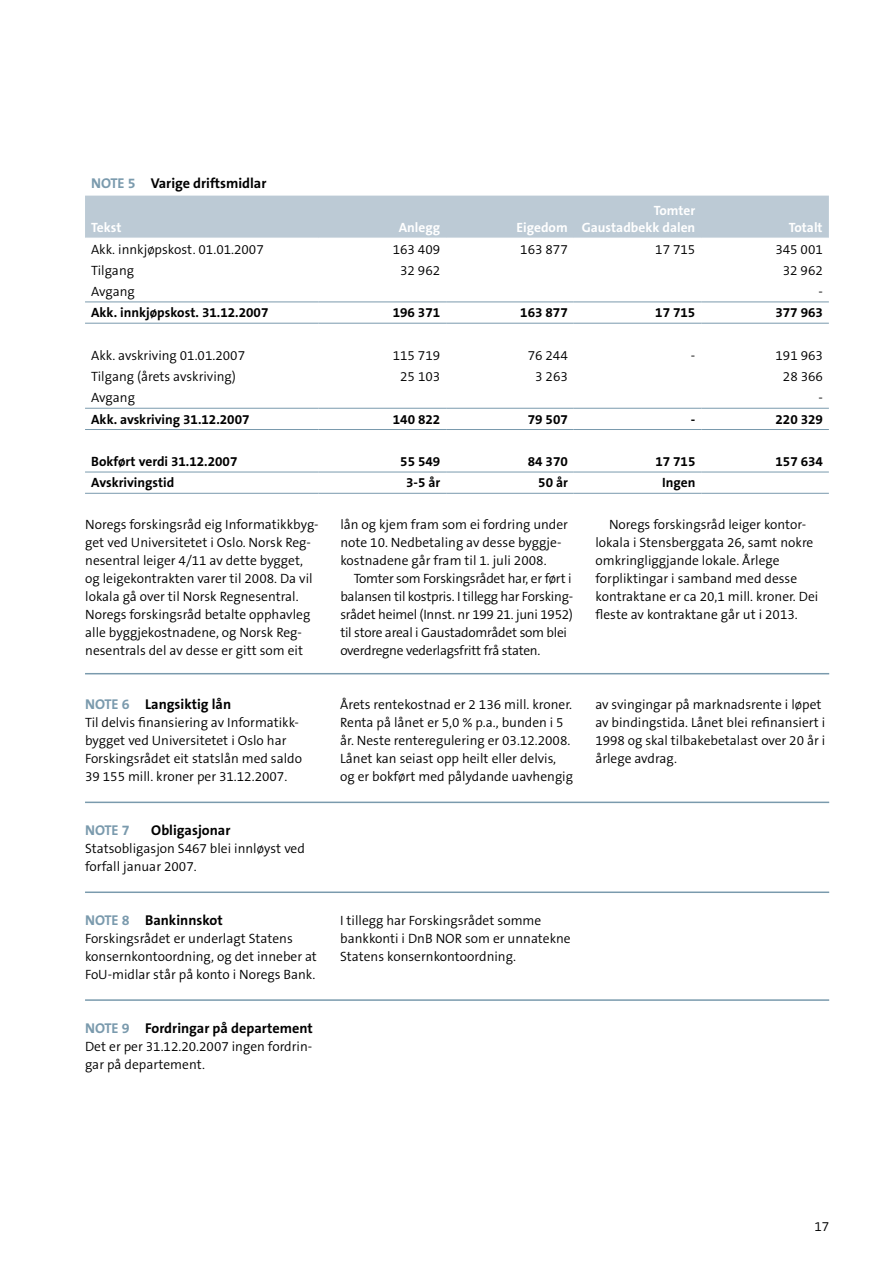
<style>
.page{position:relative;width:893px;height:1263px;background:#fff}
.page>*{position:absolute;margin:0;border:0;box-sizing:border-box;transform-origin:0 0}
.t1{font:700 14.25px "The Sans B7";color:#000}
.t2{font:700 14.25px "The Sans B7";color:#7a9aad}
.t3{font:300 13.5px/18px "The Sans B4";color:#000}
.t4{font:300 13.5px/18px "The Sans B4";letter-spacing:-.02em;color:#000}
.t5{font:700 13.5px "The Sans B7";color:#000}
.t6{font:700 13.5px/16.5px "The Sans B7";color:#fff;text-align:right}
.s1{color:#7a9aad}
</style>
<div class="page">
<hr style="left:85px;top:673px;width:744px;height:1px;background:#7a9aad">
<hr style="left:85px;top:801px;width:744px;height:2px;background:#7a9aad">
<hr style="left:85px;top:891px;width:744px;height:2px;background:#7a9aad">
<hr style="left:85px;top:999px;width:744px;height:2px;background:#7a9aad">
<div style="left:85px;top:196px;width:744px;height:42px;background:#bccad5"></div>
<svg style="left:85px;top:301px;width:744px;height:1px"></svg>
<svg style="left:85px;top:322px;width:744px;height:171px"></svg>
<hr style="left:85px;top:344px;width:234px;height:1px;background:#fff">
<hr style="left:319px;top:344px;width:127px;height:1px;background:#fff">
<hr style="left:446px;top:344px;width:128px;height:1px;background:#fff">
<hr style="left:574px;top:344px;width:127px;height:1px;background:#fff">
<hr style="left:701px;top:344px;width:128px;height:1px;background:#fff">
<hr style="left:85px;top:365px;width:234px;height:1px;background:#fff">
<hr style="left:319px;top:365px;width:127px;height:1px;background:#fff">
<hr style="left:446px;top:365px;width:128px;height:1px;background:#fff">
<hr style="left:574px;top:365px;width:127px;height:1px;background:#fff">
<hr style="left:701px;top:365px;width:128px;height:1px;background:#fff">
<hr style="left:85px;top:387px;width:234px;height:1px;background:#fff">
<hr style="left:319px;top:387px;width:127px;height:1px;background:#fff">
<hr style="left:446px;top:387px;width:128px;height:1px;background:#fff">
<hr style="left:574px;top:387px;width:127px;height:1px;background:#fff">
<hr style="left:701px;top:387px;width:128px;height:1px;background:#fff">
<hr style="left:85px;top:450px;width:234px;height:1px;background:#fff">
<hr style="left:319px;top:450px;width:127px;height:1px;background:#fff">
<hr style="left:446px;top:450px;width:128px;height:1px;background:#fff">
<hr style="left:574px;top:450px;width:127px;height:1px;background:#fff">
<hr style="left:701px;top:450px;width:128px;height:1px;background:#fff">
<hr style="left:85px;top:408px;width:234px;height:1px;background:#7a9aad">
<hr style="left:319px;top:408px;width:127px;height:1px;background:#7a9aad">
<hr style="left:446px;top:408px;width:128px;height:1px;background:#7a9aad">
<hr style="left:574px;top:408px;width:127px;height:1px;background:#7a9aad">
<hr style="left:701px;top:408px;width:128px;height:1px;background:#7a9aad">
<hr style="left:85px;top:429px;width:234px;height:1px;background:#7a9aad">
<hr style="left:319px;top:429px;width:127px;height:1px;background:#7a9aad">
<hr style="left:446px;top:429px;width:128px;height:1px;background:#7a9aad">
<hr style="left:574px;top:429px;width:127px;height:1px;background:#7a9aad">
<hr style="left:701px;top:429px;width:128px;height:1px;background:#7a9aad">
<hr style="left:85px;top:302px;width:234px;height:1px;background:#7a9aad">
<hr style="left:319px;top:302px;width:127px;height:1px;background:#7a9aad">
<hr style="left:446px;top:302px;width:128px;height:1px;background:#7a9aad">
<hr style="left:574px;top:302px;width:127px;height:1px;background:#7a9aad">
<hr style="left:701px;top:302px;width:128px;height:1px;background:#7a9aad">
<hr style="left:85px;top:323px;width:234px;height:1px;background:#7a9aad">
<hr style="left:319px;top:323px;width:127px;height:1px;background:#7a9aad">
<hr style="left:446px;top:323px;width:128px;height:1px;background:#7a9aad">
<hr style="left:574px;top:323px;width:127px;height:1px;background:#7a9aad">
<hr style="left:701px;top:323px;width:128px;height:1px;background:#7a9aad">
<hr style="left:85px;top:472px;width:234px;height:1px;background:#7a9aad">
<hr style="left:319px;top:472px;width:127px;height:1px;background:#7a9aad">
<hr style="left:446px;top:472px;width:128px;height:1px;background:#7a9aad">
<hr style="left:574px;top:472px;width:127px;height:1px;background:#7a9aad">
<hr style="left:701px;top:472px;width:128px;height:1px;background:#7a9aad">
<hr style="left:85px;top:493px;width:234px;height:1px;background:#7a9aad">
<hr style="left:319px;top:493px;width:127px;height:1px;background:#7a9aad">
<hr style="left:446px;top:493px;width:128px;height:1px;background:#7a9aad">
<hr style="left:574px;top:493px;width:127px;height:1px;background:#7a9aad">
<hr style="left:701px;top:493px;width:128px;height:1px;background:#7a9aad">
<p class="t1" style="left:91px;top:176px;width:177px"><span class="s1">NOTE 5</span> Varige driftsmidlar</p>
<p class="t6" style="left:91px;top:220px;width:32px">Tekst</p>
<p class="t6" style="left:399px;top:220px;width:43px">Anlegg</p>
<p class="t6" style="left:517px;top:220px;width:53px">Eigedom</p>
<p class="t6" style="left:582px;top:203px;width:115px">Tomter<br>Gaustadbekk dalen</p>
<p class="t6" style="left:789px;top:220px;width:35px">Totalt</p>
<p class="t3" style="left:91px;top:241px;width:174px">Akk. innkjøpskost. 01.01.2007</p>
<p class="t3" style="left:393px;top:241px;width:49px">163 409</p>
<p class="t3" style="left:520px;top:241px;width:49px">163 877</p>
<p class="t3" style="left:655px;top:241px;width:42px">17 715</p>
<p class="t3" style="left:775px;top:241px;width:49px">345 001</p>
<p class="t3" style="left:91px;top:262px;width:44px">Tilgang</p>
<p class="t3" style="left:400px;top:262px;width:42px">32 962</p>
<p class="t3" style="left:783px;top:262px;width:42px">32 962</p>
<p class="t3" style="left:91px;top:283px;width:45px">Avgang</p>
<p class="t3" style="left:818px;top:283px;width:5px">-</p>
<p class="t5" style="left:91px;top:306px;width:179px">Akk. innkjøpskost. 31.12.2007</p>
<p class="t5" style="left:393px;top:306px;width:49px">196 371</p>
<p class="t5" style="left:520px;top:306px;width:49px">163 877</p>
<p class="t5" style="left:655px;top:306px;width:42px">17 715</p>
<p class="t5" style="left:775px;top:306px;width:49px">377 963</p>
<p class="t3" style="left:91px;top:347px;width:155px">Akk. avskriving 01.01.2007</p>
<p class="t3" style="left:393px;top:347px;width:49px">115 719</p>
<p class="t3" style="left:528px;top:347px;width:42px">76 244</p>
<p class="t3" style="left:691px;top:347px;width:5px">-</p>
<p class="t3" style="left:775px;top:347px;width:49px">191 963</p>
<p class="t3" style="left:91px;top:368px;width:146px">Tilgang (årets avskriving)</p>
<p class="t3" style="left:400px;top:368px;width:42px">25 103</p>
<p class="t3" style="left:535px;top:368px;width:34px">3 263</p>
<p class="t3" style="left:783px;top:368px;width:42px">28 366</p>
<p class="t3" style="left:91px;top:390px;width:45px">Avgang</p>
<p class="t3" style="left:819px;top:390px;width:5px">-</p>
<p class="t5" style="left:91px;top:412px;width:160px">Akk. avskriving 31.12.2007</p>
<p class="t5" style="left:393px;top:412px;width:49px">140 822</p>
<p class="t5" style="left:528px;top:412px;width:42px">79 507</p>
<p class="t5" style="left:691px;top:412px;width:6px">-</p>
<p class="t5" style="left:775px;top:412px;width:49px">220 329</p>
<p class="t5" style="left:91px;top:454px;width:148px">Bokført verdi 31.12.2007</p>
<p class="t5" style="left:400px;top:454px;width:42px">55 549</p>
<p class="t5" style="left:528px;top:454px;width:42px">84 370</p>
<p class="t5" style="left:655px;top:454px;width:42px">17 715</p>
<p class="t5" style="left:775px;top:454px;width:49px">157 634</p>
<p class="t5" style="left:91px;top:476px;width:85px">Avskrivingstid</p>
<p class="t5" style="left:406px;top:476px;width:36px">3-5 år</p>
<p class="t5" style="left:538px;top:476px;width:31px">50 år</p>
<p class="t5" style="left:662px;top:476px;width:35px">Ingen</p>
<p class="t3" style="left:85px;top:516px;width:235px">Noregs forskingsråd eig Informatikkbyg&shy;get ved Universitetet i Oslo. Norsk Reg&shy;nesentral leiger 4/11 av dette bygget, og leigekontrakten varer til 2008. Da vil lokala gå over til Norsk Regnesentral.<br>Noregs forskingsråd betalte opphavleg alle byggjekostnadene, og Norsk Reg&shy;nesentrals del av desse er gitt som eit</p>
<p class="t3" style="left:340px;top:516px;width:229px">lån og kjem fram som ei fordring under note 10. Nedbetaling av desse byggje&shy;kostnadene går fram til 1. juli 2008.</p>
<p class="t3" style="left:595px;top:516px;width:224px;text-indent:14px">Noregs forskingsråd leiger kontor&shy;lokala i Stensberggata 26, samt nokre omkringliggjande lokale. Årlege forpliktingar i samband med desse kontraktane er ca 20,1 mill. kroner. Dei fleste av kontraktane går ut i 2013.</p>
<p class="t4" style="left:340px;top:570px;width:234px;text-indent:14px">Tomter som Forskingsrådet har, er ført i balansen til kostpris. I tillegg har Forsking&shy;srådet heimel (Innst. nr 199 21. juni 1952) til store areal i Gaustadområdet som blei overdregne vederlagsfritt frå staten.</p>
<p class="t1" style="left:85px;top:696px;width:148px"><span class="s1">NOTE 6</span> Langsiktig lån</p>
<p class="t3" style="left:85px;top:714px;width:219px">Til delvis finansiering av Informatikk&shy;bygget ved Universitetet i Oslo har Forskingsrådet eit statslån med saldo 39 155 mill. kroner per 31.12.2007.</p>
<p class="t2" style="left:85px;top:822px;width:46px">NOTE 7</p>
<p class="t1" style="left:151px;top:822px;width:81px">Obligasjonar</p>
<p class="t3" style="left:85px;top:840px;width:221px">Statsobligasjon S467 blei innløyst ved forfall januar 2007.</p>
<p class="t1" style="left:85px;top:912px;width:139px"><span class="s1">NOTE 8</span> Bankinnskot</p>
<p class="t3" style="left:85px;top:930px;width:233px">Forskingsrådet er underlagt Statens konsernkontoordning, og det inneber at<br>FoU-midlar står på konto i Noregs Bank.</p>
<p class="t1" style="left:85px;top:1020px;width:229px"><span class="s1">NOTE 9</span> Fordringar på departement</p>
<p class="t3" style="left:85px;top:1038px;width:229px">Det er per 31.12.20.2007 ingen fordrin&shy;gar på departement.</p>
<p class="t3" style="left:340px;top:696px;width:234px">Årets rentekostnad er 2 136 mill. kroner.<br>Renta på lånet er 5,0 % p.a., bunden i 5 år. Neste renteregulering er 03.12.2008.<br>Lånet kan seiast opp heilt eller delvis, og er bokført med pålydande uavhengig</p>
<p class="t3" style="left:595px;top:696px;width:232px">av svingingar på marknadsrente i løpet av bindingstida. Lånet blei refinansiert i 1998 og skal tilbakebetalast over 20 år i årlege avdrag.</p>
<p class="t3" style="left:340px;top:912px;width:232px">I tillegg har Forskingsrådet somme bankkonti i DnB NOR som er unnatekne<br>Statens konsernkontoordning.</p>
<p class="t3" style="left:814px;top:1218px;width:16px">17</p>
</div>
